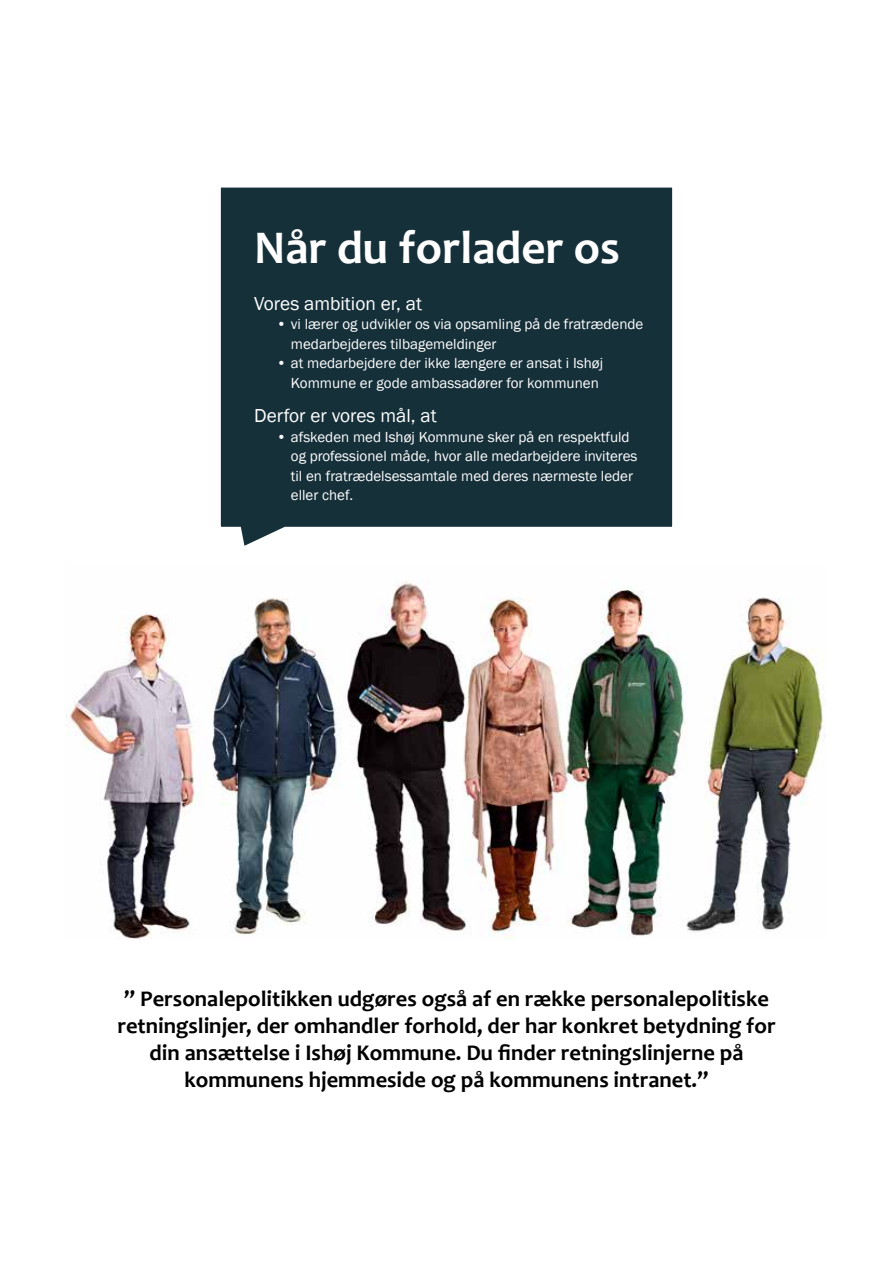
<style>
.page{position:relative;width:893px;height:1263px;background:#fff}
.page>*{position:absolute;margin:0;border:0;box-sizing:border-box;transform-origin:0 0}
.t1{font:700 47.1px "Candara";color:#fff}
.t2{font:700 22.5px/27px "Candara";color:#000;text-align:center}
.t3{font:19.35px "Franklin Gothic";color:#fff}
.t4{font:15px/19.5px "Franklin Gothic";color:#fff}
</style>
<div class="page">
<img style="left:66px;top:581px;width:759px;height:359px">
<div style="left:220px;top:187px;width:453px;height:359px;background:#16303a"></div>
<h1 class="t1" style="left:254px;top:218px;width:367px">Når du forlader os</h1>
<p class="t3" style="left:254px;top:291px;width:169px">Vores ambition er, at</p>
<p class="t4" style="left:291px;top:315px;width:354px;text-indent:-15px">• vi lærer og udvikler os via opsamling på de fratrædende medarbejderes tilbagemeldinger</p>
<p class="t4" style="left:276px;top:354px;width:328px;text-align:right">• at medarbejdere der ikke længere er ansat i Ishøj<br>Kommune er gode ambassadører for kommunen</p>
<p class="t3" style="left:254px;top:404px;width:184px">Derfor er vores mål, at</p>
<p class="t4" style="left:291px;top:427px;width:348px;text-indent:-15px">• afskeden med Ishøj Kommune sker på en respektfuld og professionel måde, hvor alle medarbejdere inviteres til en fratrædelsessamtale med deres nærmeste leder eller chef.</p>
<p class="t2" style="left:117px;top:985px;width:660px">” Personalepolitikken udgøres også af en række personalepolitiske retningslinjer, der omhandler forhold, der har konkret betydning for din ansættelse i Ishøj Kommune. Du finder retningslinjerne på kommunens hjemmeside og på kommunens intranet.”</p>
</div>
